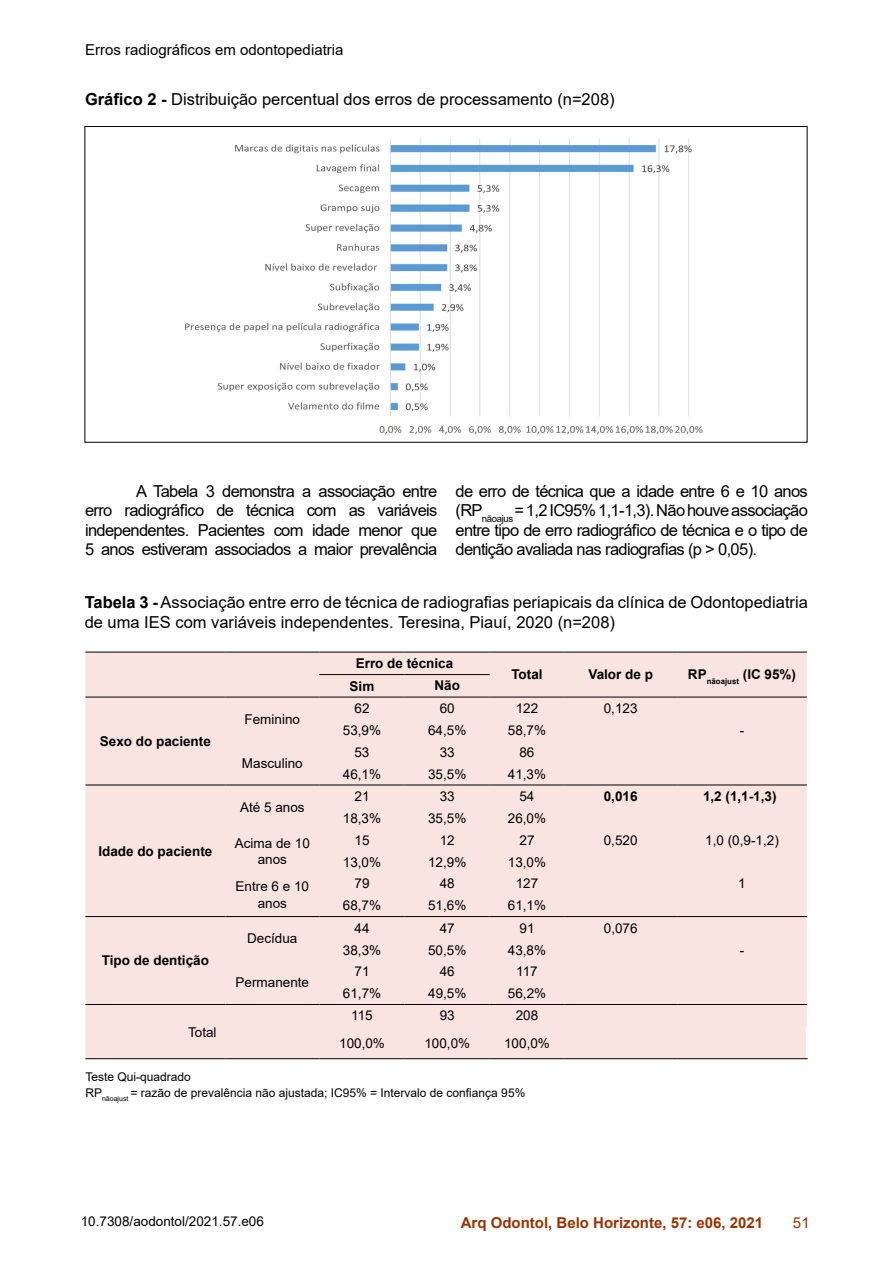
<style>
.page{position:relative;width:893px;height:1263px;background:#fff}
.page>*{position:absolute;margin:0;border:0;box-sizing:border-box;transform-origin:0 0}
.t1{font:16.5px/19.5px "Arial";color:#000;text-align:justify}
.t2{font:700 15px "Arial";color:#930}
.t3{font:15px "Arial";color:#000}
.t4{font:15px "Arial";color:#930}
.t5{font:13.5px/16.2px "Arial";color:#000;text-align:center}
.t6{font:700 13.5px "Arial";color:#000}
.t7{font:12px/16.5px "Arial";color:#000}
.s1{font-weight:700}
</style>
<div class="page">
<img style="left:185px;top:138px;width:518px;height:297px">
<div style="left:85px;top:653px;width:722px;height:405px;background:#f9e4e2"></div>
<hr style="left:806px;top:1026px;width:2px;height:32px;background:#fff">
<hr style="left:85px;top:652px;width:140px;height:1px;background:#000">
<hr style="left:225px;top:652px;width:94px;height:1px;background:#000">
<hr style="left:319px;top:652px;width:86px;height:1px;background:#000">
<hr style="left:405px;top:652px;width:85px;height:1px;background:#000">
<hr style="left:490px;top:652px;width:74px;height:1px;background:#000">
<hr style="left:564px;top:652px;width:113px;height:1px;background:#000">
<hr style="left:677px;top:652px;width:130px;height:1px;background:#000">
<hr style="left:319px;top:674px;width:86px;height:1px;background:#000">
<hr style="left:405px;top:674px;width:85px;height:1px;background:#000">
<hr style="left:85px;top:697px;width:140px;height:1px;background:#000">
<hr style="left:225px;top:697px;width:94px;height:1px;background:#000">
<hr style="left:319px;top:697px;width:86px;height:1px;background:#000">
<hr style="left:405px;top:697px;width:85px;height:1px;background:#000">
<hr style="left:490px;top:697px;width:74px;height:1px;background:#000">
<hr style="left:564px;top:697px;width:113px;height:1px;background:#000">
<hr style="left:677px;top:697px;width:130px;height:1px;background:#000">
<hr style="left:85px;top:785px;width:140px;height:1px;background:#000">
<hr style="left:225px;top:785px;width:94px;height:1px;background:#000">
<hr style="left:319px;top:785px;width:86px;height:1px;background:#000">
<hr style="left:405px;top:785px;width:85px;height:1px;background:#000">
<hr style="left:490px;top:785px;width:74px;height:1px;background:#000">
<hr style="left:564px;top:785px;width:113px;height:1px;background:#000">
<hr style="left:677px;top:785px;width:130px;height:1px;background:#000">
<hr style="left:85px;top:916px;width:140px;height:1px;background:#000">
<hr style="left:225px;top:916px;width:94px;height:1px;background:#000">
<hr style="left:319px;top:916px;width:86px;height:1px;background:#000">
<hr style="left:405px;top:916px;width:85px;height:1px;background:#000">
<hr style="left:490px;top:916px;width:74px;height:1px;background:#000">
<hr style="left:564px;top:916px;width:113px;height:1px;background:#000">
<hr style="left:677px;top:916px;width:130px;height:1px;background:#000">
<hr style="left:85px;top:1004px;width:140px;height:1px;background:#000">
<hr style="left:225px;top:1004px;width:94px;height:1px;background:#000">
<hr style="left:319px;top:1004px;width:86px;height:1px;background:#000">
<hr style="left:405px;top:1004px;width:85px;height:1px;background:#000">
<hr style="left:490px;top:1004px;width:74px;height:1px;background:#000">
<hr style="left:564px;top:1004px;width:113px;height:1px;background:#000">
<hr style="left:677px;top:1004px;width:130px;height:1px;background:#000">
<hr style="left:85px;top:1058px;width:140px;height:1px;background:#000">
<hr style="left:225px;top:1058px;width:94px;height:1px;background:#000">
<hr style="left:319px;top:1058px;width:86px;height:1px;background:#000">
<hr style="left:405px;top:1058px;width:85px;height:1px;background:#000">
<hr style="left:490px;top:1058px;width:74px;height:1px;background:#000">
<hr style="left:564px;top:1058px;width:113px;height:1px;background:#000">
<hr style="left:677px;top:1058px;width:131px;height:1px;background:#000">
<p class="t3" style="left:85px;top:39px;width:260px">Erros radiográficos em odontopediatria</p>
<p class="t1" style="left:85px;top:89px;width:531px"><span class="s1">Gráfico 2 -</span> Distribuição percentual dos erros de processamento (n=208)</p>
<p class="t1" style="left:85px;top:481px;width:354px;text-indent:51px">A Tabela 3 demonstra a associação entre erro radiográfico de técnica com as variáveis independentes. Pacientes com idade menor que 5 anos estiveram associados a maior prevalência</p>
<p class="t1" style="left:455px;top:481px;width:354px">de erro de técnica que a idade entre 6 e 10 anos (RP<sub>nãoajus</sub> = 1,2 IC95% 1,1-1,3). Não houve associação entre tipo de erro radiográfico de técnica e o tipo de dentição avaliada nas radiografias (p &gt; 0,05).</p>
<p class="t1" style="left:85px;top:593px;width:725px"><span class="s1">Tabela 3 -</span> Associação entre erro de técnica de radiografias periapicais da clínica de Odontopediatria de uma IES com variáveis independentes. Teresina, Piauí, 2020 (n=208)</p>
<p class="t6" style="left:356px;top:654px;width:99px">Erro de técnica</p>
<p class="t6" style="left:511px;top:665px;width:33px">Total</p>
<p class="t6" style="left:588px;top:665px;width:66px">Valor de p</p>
<p class="t6" style="left:688px;top:665px;width:110px">RP<sub>nãoajust</sub> (IC 95%)</p>
<p class="t6" style="left:350px;top:676px;width:26px">Sim</p>
<p class="t6" style="left:434px;top:676px;width:27px">Não</p>
<p class="t6" style="left:100px;top:732px;width:113px">Sexo do paciente</p>
<p class="t6" style="left:98px;top:841px;width:116px">Idade do paciente</p>
<p class="t6" style="left:102px;top:951px;width:109px">Tipo de dentição</p>
<p class="t5" style="left:245px;top:711px;width:57px">Feminino</p>
<p class="t5" style="left:242px;top:755px;width:62px">Masculino</p>
<p class="t5" style="left:240px;top:799px;width:66px">Até 5 anos</p>
<p class="t5" style="left:354px;top:700px;width:17px">62</p>
<p class="t5" style="left:440px;top:700px;width:17px">60</p>
<p class="t5" style="left:516px;top:700px;width:24px">122</p>
<p class="t5" style="left:604px;top:700px;width:35px">0,123</p>
<p class="t5" style="left:343px;top:722px;width:40px">53,9%</p>
<p class="t5" style="left:428px;top:722px;width:40px">64,5%</p>
<p class="t5" style="left:508px;top:722px;width:40px">58,7%</p>
<p class="t5" style="left:740px;top:722px;width:6px">-</p>
<p class="t5" style="left:354px;top:744px;width:17px">53</p>
<p class="t5" style="left:440px;top:744px;width:17px">33</p>
<p class="t5" style="left:519px;top:744px;width:17px">86</p>
<p class="t5" style="left:343px;top:766px;width:40px">46,1%</p>
<p class="t5" style="left:428px;top:766px;width:40px">35,5%</p>
<p class="t5" style="left:508px;top:766px;width:40px">41,3%</p>
<p class="t5" style="left:354px;top:788px;width:17px">21</p>
<p class="t5" style="left:440px;top:788px;width:17px">33</p>
<p class="t5" style="left:519px;top:788px;width:17px">54</p>
<p class="t6" style="left:604px;top:787px;width:35px">0,016</p>
<p class="t6" style="left:703px;top:787px;width:75px">1,2 (1,1-1,3)</p>
<p class="t5" style="left:343px;top:810px;width:40px">18,3%</p>
<p class="t5" style="left:428px;top:810px;width:40px">35,5%</p>
<p class="t5" style="left:508px;top:810px;width:40px">26,0%</p>
<p class="t5" style="left:235px;top:835px;width:77px">Acima de 10 anos</p>
<p class="t5" style="left:354px;top:832px;width:17px">15</p>
<p class="t5" style="left:440px;top:832px;width:17px">12</p>
<p class="t5" style="left:519px;top:832px;width:17px">27</p>
<p class="t5" style="left:604px;top:832px;width:35px">0,520</p>
<p class="t5" style="left:705px;top:832px;width:75px">1,0 (0,9-1,2)</p>
<p class="t5" style="left:343px;top:854px;width:40px">13,0%</p>
<p class="t5" style="left:428px;top:854px;width:40px">12,9%</p>
<p class="t5" style="left:508px;top:854px;width:40px">13,0%</p>
<p class="t5" style="left:236px;top:878px;width:75px">Entre 6 e 10 anos</p>
<p class="t5" style="left:355px;top:875px;width:17px">79</p>
<p class="t5" style="left:440px;top:875px;width:17px">48</p>
<p class="t5" style="left:516px;top:875px;width:24px">127</p>
<p class="t5" style="left:738px;top:875px;width:9px">1</p>
<p class="t5" style="left:343px;top:897px;width:40px">68,7%</p>
<p class="t5" style="left:428px;top:897px;width:40px">51,6%</p>
<p class="t5" style="left:508px;top:897px;width:40px">61,1%</p>
<p class="t5" style="left:247px;top:930px;width:52px">Decídua</p>
<p class="t5" style="left:236px;top:974px;width:75px">Permanente</p>
<p class="t5" style="left:355px;top:920px;width:17px">44</p>
<p class="t5" style="left:440px;top:920px;width:17px">47</p>
<p class="t5" style="left:519px;top:920px;width:17px">91</p>
<p class="t5" style="left:604px;top:920px;width:35px">0,076</p>
<p class="t5" style="left:343px;top:941px;width:40px">38,3%</p>
<p class="t5" style="left:428px;top:941px;width:40px">50,5%</p>
<p class="t5" style="left:508px;top:941px;width:40px">43,8%</p>
<p class="t5" style="left:740px;top:941px;width:6px">-</p>
<p class="t5" style="left:355px;top:963px;width:17px">71</p>
<p class="t5" style="left:440px;top:963px;width:17px">46</p>
<p class="t5" style="left:516px;top:963px;width:23px">117</p>
<p class="t5" style="left:343px;top:985px;width:40px">61,7%</p>
<p class="t5" style="left:428px;top:985px;width:40px">49,5%</p>
<p class="t5" style="left:508px;top:985px;width:40px">56,2%</p>
<p class="t5" style="left:351px;top:1007px;width:23px">115</p>
<p class="t5" style="left:440px;top:1007px;width:17px">93</p>
<p class="t5" style="left:516px;top:1007px;width:24px">208</p>
<p class="t5" style="left:339px;top:1035px;width:47px">100,0%</p>
<p class="t5" style="left:424px;top:1035px;width:47px">100,0%</p>
<p class="t5" style="left:504px;top:1035px;width:47px">100,0%</p>
<p class="t7" style="left:85px;top:1068px;width:441px">Teste Qui-quadrado<br>RP<sub>nãoajust</sub> = razão de prevalência não ajustada; IC95% = Intervalo de confiança 95%</p>
<p class="t5" style="left:188px;top:1023px;width:30px">Total</p>
<p class="t5" style="left:81px;top:1213px;width:185px">10.7308/aodontol/2021.57.e06</p>
<p class="t2" style="left:461px;top:1212px;width:304px">Arq Odontol, Belo Horizonte, 57: e06, 2021</p>
<p class="t4" style="left:793px;top:1212px;width:18px">51</p>
</div>
